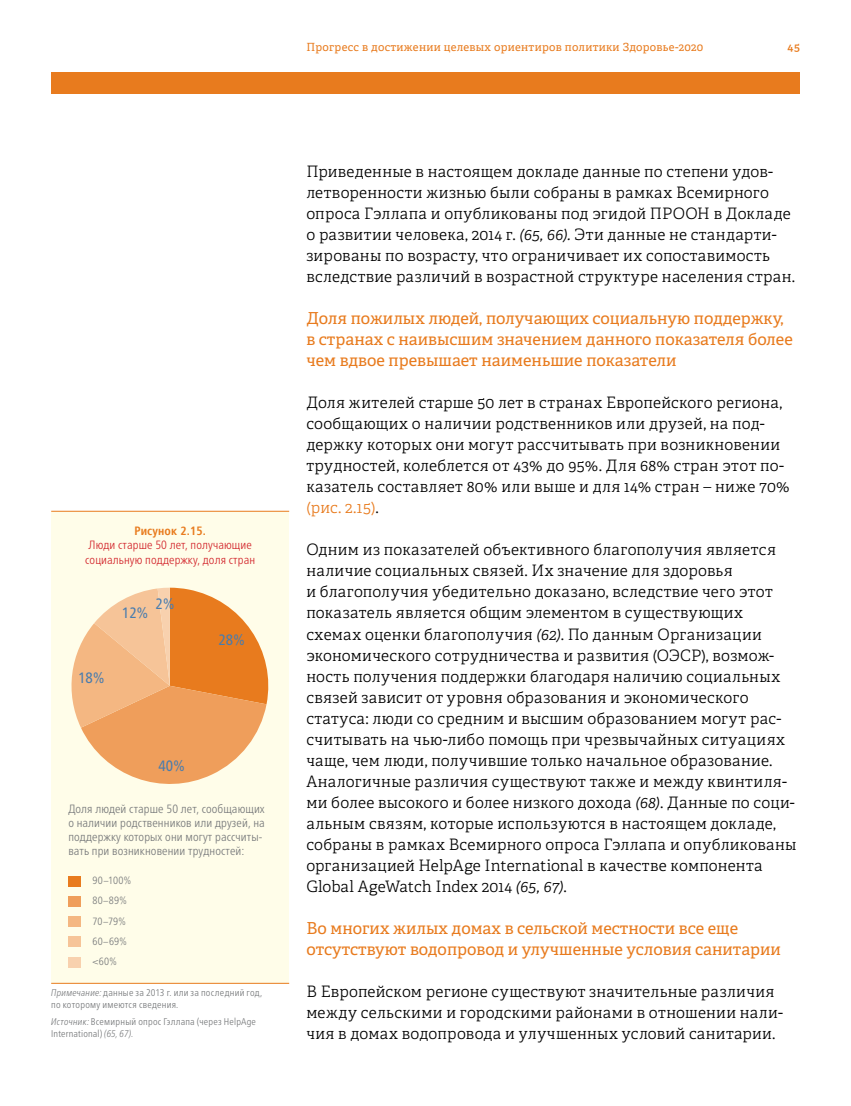
<style>
.page{position:relative;width:851px;height:1106px;background:#fff}
.page>*{position:absolute;margin:0;border:0;box-sizing:border-box;transform-origin:0 0}
.t1{font:16.5px/21px "Adelle CYR";color:#e87b1e}
.t2{font:300 15.75px/21px "Adelle CYR";letter-spacing:.015em;color:#000}
.t3{font:condensed 15px "Frutiger Neue LTW1 G";letter-spacing:.01em;color:#487cae}
.t4{font:300 condensed 12px/14.2px "Frutiger Neue LTW1 G";letter-spacing:.01em;color:#757779}
.t5{font:300 condensed 12px/14.2px "Frutiger Neue LTW1 G";letter-spacing:.01em;color:#d2232a}
.t6{font:700 condensed 12px "Frutiger LTCYR";letter-spacing:.01em;color:#e87b1e}
.t7{font:11.25px "Adelle CYR";letter-spacing:.025em;color:#e87b1e}
.t8{font:600 11.25px "Adelle CYR";color:#e87b1e}
.t9{font:300 condensed 10.5px/20.2px "Frutiger Neue LTW1 G";letter-spacing:.03em;color:#757779}
.t10{font:300 condensed 9.75px/12px "Frutiger Neue LTW1 G";letter-spacing:.025em;color:#757779}
.s1{font-style:italic}
.s2{color:#e87b1e}
</style>
<div class="page">
<div style="left:51px;top:72px;width:748px;height:21px;background:#e87b1e"></div>
<div style="left:51px;top:511px;width:238px;height:472px;background:#fffde9"></div>
<hr style="left:51px;top:511px;width:238px;height:1px;background:#e87b1e">
<hr style="left:51px;top:983px;width:238px;height:1px;background:#e87b1e">
<div style="left:69px;top:876px;width:12px;height:10px;background:#e87b1e"></div>
<div style="left:69px;top:896px;width:12px;height:10px;background:#ef9e5b"></div>
<div style="left:69px;top:916px;width:12px;height:10px;background:#f4b782"></div>
<div style="left:69px;top:936px;width:12px;height:10px;background:#f6c498"></div>
<div style="left:69px;top:957px;width:12px;height:10px;background:#f8d1ae"></div>
<svg style="left:71px;top:587px;width:198px;height:197px"></svg>
<p class="t7" style="left:306px;top:39px;width:398px">Прогресс в достижении целевых ориентиров политики Здоровье-2020</p>
<p class="t8" style="left:787px;top:39px;width:14px">45</p>
<p class="t6" style="left:134px;top:524px;width:73px">Рисунок 2.15.</p>
<p class="t5" style="left:85px;top:538px;width:171px">Люди старше 50 лет, получающие социальную поддержку, доля стран</p>
<p class="t3" style="left:122px;top:604px;width:28px">12%</p>
<p class="t3" style="left:156px;top:595px;width:20px">2%</p>
<p class="t3" style="left:78px;top:669px;width:28px">18%</p>
<p class="t3" style="left:158px;top:757px;width:28px">40%</p>
<p class="t3" style="left:218px;top:631px;width:28px">28%</p>
<p class="t4" style="left:68px;top:801px;width:198px">Доля людей старше 50 лет, сообщающих о наличии родственников или друзей, на поддержку которых они могут рассчиты&shy;вать при возникновении трудностей:</p>
<p class="t9" style="left:92px;top:870px;width:40px">90–100%<br>80–89%<br>70–79%<br>60–69% &lt;60%</p>
<p class="t10" style="left:51px;top:986px;width:213px"><span class="s1">Примечание:</span> данные за 2013 г. или за последний год, по которому имеются сведения.</p>
<p class="t10" style="left:51px;top:1015px;width:206px"><span class="s1">Источник:</span> Всемирный опрос Гэллапа (через HelpAge<br>International) <span class="s1">(65, 67).</span></p>
<p class="t2" style="left:306px;top:161px;width:490px">Приведенные в настоящем докладе данные по степени удов&shy;летворенности жизнью были собраны в рамках Всемирного опроса Гэллапа и опубликованы под эгидой ПРООН в Докладе о развитии человека, 2014 г. <span class="s1">(65, 66).</span> Эти данные не стандарти&shy;зированы по возрасту, что ограничивает их сопоставимость вследствие различий в возрастной структуре населения стран.</p>
<p class="t1" style="left:306px;top:307px;width:488px">Доля пожилых людей, получающих социальную поддержку, в странах с наивысшим значением данного показателя более чем вдвое превышает наименьшие показатели</p>
<p class="t2" style="left:306px;top:392px;width:485px">Доля жителей старше 50 лет в странах Европейского региона, сообщающих о наличии родственников или друзей, на под&shy;держку которых они могут рассчитывать при возникновении трудностей, колеблется от 43% до 95%. Для 68% стран этот по&shy;казатель составляет 80% или выше и для 14% стран – ниже 70% <span class="s2">(рис. 2.15)</span>.</p>
<p class="t2" style="left:306px;top:539px;width:491px">Одним из показателей объективного благополучия является наличие социальных связей. Их значение для здоровья<br>и благополучия убедительно доказано, вследствие чего этот показатель является общим элементом в существующих схемах оценки благополучия <span class="s1">(62)</span>. По данным Организации экономического сотрудничества и развития (ОЭСР), возмож&shy;ность получения поддержки благодаря наличию социальных связей зависит от уровня образования и экономического статуса: люди со средним и высшим образованием могут рас&shy;считывать на чью-либо помощь при чрезвычайных ситуациях чаще, чем люди, получившие только начальное образование.<br>Аналогичные различия существуют также и между квинтиля&shy;ми более высокого и более низкого дохода <span class="s1">(68)</span>. Данные по соци&shy;альным связям, которые используются в настоящем докладе, собраны в рамках Всемирного опроса Гэллапа и опубликованы организацией HelpAge International в качестве компонента Global AgeWatch Index 2014 <span class="s1">(65, 67)</span>.</p>
<p class="t1" style="left:306px;top:916px;width:476px">Во многих жилых домах в сельской местности все еще отсутствуют водопровод и улучшенные условия санитарии</p>
<p class="t2" style="left:306px;top:980px;width:478px">В Европейском регионе существуют значительные различия между сельскими и городскими районами в отношении нали&shy;чия в домах водопровода и улучшенных условий санитарии.</p>
</div>
